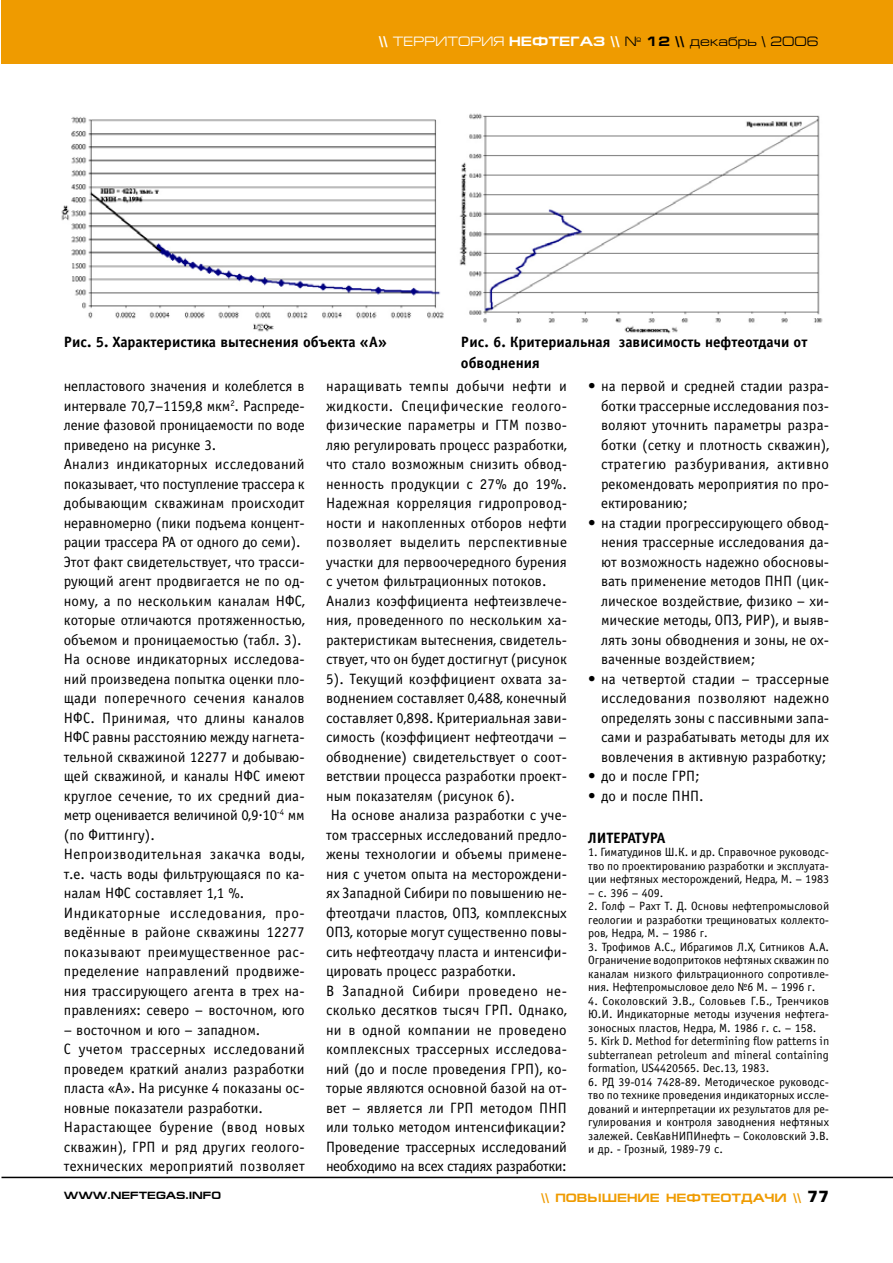
<style>
.page{position:relative;width:893px;height:1263px;background:#fff}
.page>*{position:absolute;margin:0;border:0;box-sizing:border-box;transform-origin:0 0}
.t1{font:15px/19.5px "Officina Sans C";color:#000}
.t2{font:700 15px/21px "Officina Sans C";color:#000}
.t3{font:15px "Officina Sans C";letter-spacing:.025em;color:#000}
.t4{font:15px "Officina Sans C";letter-spacing:.03em;color:#000}
.t5{font:15px "Officina Sans C";letter-spacing:.02em;color:#000}
.t6{font:15px "Officina Sans C";letter-spacing:-.03em;color:#000}
.t7{font:13.5px "Europe Ext";color:#000}
.t8{font:12px/13.5px "Officina Sans C";color:#000;text-align:justify}
.t9{font:700 12px "Europe Ext";color:#ef9b00}
.t10{font:700 10.5px "Europe Ext";color:#000}
.s1{font-weight:700;color:#fff}
.s2{color:#fff}
.s3{font-weight:700}
.s4{font-family:"Europe";font-size:15px;color:#000}
</style>
<div class="page">
<div style="left:2px;top:0;width:891px;height:64px;background:#ef9b00"></div>
<hr style="left:2px;top:1177px;width:891px;height:1px;background:#000">
<img style="left:61px;top:117px;width:383px;height:215px">
<img style="left:459px;top:113px;width:364px;height:221px">
<p class="t7" style="left:379px;top:34px;width:441px"><span class="s1">\\</span> <span class="s2">ТЕРРИТОРИЯ</span> <span class="s1">НЕФТЕГАЗ \\</span> № <span class="s3">12 \\</span> декабрь \ 2006</p>
<p class="t2" style="left:64px;top:332px;width:325px">Рис. 5. Характеристика вытеснения объекта «А»</p>
<p class="t2" style="left:461px;top:332px;width:348px">Рис. 6. Критериальная зависимость нефтеотдачи от обводнения</p>
<p class="t1" style="left:64px;top:377px;width:243px">непластового значения и колеблется в интервале 70,7–1159,8 мкм<sup>2</sup>. Распре-де&shy;ление фазовой проницаемости по воде приведено на рисунке 3.<br>Анализ индикаторных исследований показывает, что поступление трассера к добывающим скважинам происходит неравномерно (пики подъема концент&shy;рации трассера РА от одного до семи).<br>Этот факт свидетельствует, что трасси&shy;рующий агент продвигается не по од&shy;ному, а по нескольким каналам НФС, которые отличаются протяженностью, объемом и проницаемостью (табл. 3).<br>На основе индикаторных исследова&shy;ний произведена попытка оценки пло&shy;щади поперечного сечения каналов НФС. Принимая, что длины каналов НФС равны расстоянию между нагнета&shy;тельной скважиной 12277 и добываю&shy;щей скважиной, и каналы НФС имеют круглое сечение, то их средний диа&shy;метр оценивается величиной 0,9.10<sup>-4</sup> мм (по Фиттингу).<br>Непроизводительная закачка воды, т.е. часть воды фильтрующаяся по ка&shy;налам НФС составляет 1,1 %.<br>Индикаторные исследования, про&shy;ведённые в районе скважины 12277 показывают преимущественное рас&shy;пределение направлений продвиже&shy;ния трассирующего агента в трех на&shy;правлениях: северо – восточном, юго</p>
<p class="t1" style="left:64px;top:1020px;width:243px">– восточном и юго – западном.<br>С учетом трассерных исследований проведем краткий анализ разработки пласта «А». На рисунке 4 показаны ос&shy;новные показатели разработки.<br>Нарастающее бурение (ввод новых скважин), ГРП и ряд других геолого&shy;технических мероприятий позволяет</p>
<p class="t3" style="left:326px;top:378px;width:242px">наращивать темпы добычи нефти и</p>
<p class="t4" style="left:326px;top:397px;width:243px">жидкости. Специфические геолого-</p>
<p class="t1" style="left:326px;top:416px;width:242px">физические параметры и ГТМ позво-</p>
<p class="t1" style="left:326px;top:435px;width:242px">ляю регулировать процесс разработки,</p>
<p class="t1" style="left:326px;top:455px;width:242px">что стало возможным снизить обвод-</p>
<p class="t5" style="left:326px;top:475px;width:243px">ненность продукции с 27% до 19%.</p>
<p class="t1" style="left:326px;top:494px;width:242px">Надежная корреляция гидропровод-</p>
<p class="t1" style="left:326px;top:513px;width:242px">ности и накопленных отборов нефти</p>
<p class="t3" style="left:326px;top:534px;width:243px">позволяет выделить перспективные</p>
<p class="t1" style="left:326px;top:552px;width:242px">участки для первоочередного бурения</p>
<p class="t1" style="left:326px;top:572px;width:222px">с учетом фильтрационных потоков.</p>
<p class="t1" style="left:326px;top:591px;width:242px">Анализ коэффициента нефтеизвлече-</p>
<p class="t1" style="left:326px;top:611px;width:242px">ния, проведенного по нескольким ха-</p>
<p class="t1" style="left:326px;top:630px;width:242px">рактеристикам вытеснения, свидетель-</p>
<p class="t1" style="left:326px;top:650px;width:242px">ствует, что он будет достигнут (рисунок</p>
<p class="t1" style="left:326px;top:669px;width:242px">5). Текущий коэффициент охвата за-</p>
<p class="t1" style="left:326px;top:689px;width:242px">воднением составляет 0,488, конечный</p>
<p class="t1" style="left:326px;top:708px;width:242px">составляет 0,898. Критериальная зави-</p>
<p class="t1" style="left:326px;top:728px;width:242px">симость (коэффициент нефтеотдачи –</p>
<p class="t1" style="left:326px;top:747px;width:242px">обводнение) свидетельствует о соот-</p>
<p class="t1" style="left:326px;top:767px;width:242px">ветствии процесса разработки проект-</p>
<p class="t1" style="left:326px;top:786px;width:191px">ным показателям (рисунок 6).</p>
<p class="t1" style="left:331px;top:806px;width:238px">На основе анализа разработки с уче-</p>
<p class="t1" style="left:326px;top:825px;width:242px">том трассерных исследований предло-</p>
<p class="t1" style="left:326px;top:845px;width:242px">жены технологии и объемы примене-</p>
<p class="t1" style="left:326px;top:864px;width:242px">ния с учетом опыта на месторождени-</p>
<p class="t1" style="left:326px;top:884px;width:242px">ях Западной Сибири по повышению не-</p>
<p class="t1" style="left:326px;top:903px;width:242px">фтеотдачи пластов, ОПЗ, комплексных</p>
<p class="t1" style="left:326px;top:923px;width:242px">ОПЗ, которые могут существенно повы-</p>
<p class="t1" style="left:326px;top:942px;width:242px">сить нефтеотдачу пласта и интенсифи-</p>
<p class="t1" style="left:326px;top:962px;width:192px">цировать процесс разработки.</p>
<p class="t4" style="left:326px;top:982px;width:242px">В Западной Сибири проведено не-</p>
<p class="t1" style="left:326px;top:1001px;width:242px">сколько десятков тысяч ГРП. Однако,</p>
<p class="t1" style="left:326px;top:1020px;width:242px">ни в одной компании не проведено</p>
<p class="t1" style="left:326px;top:1040px;width:242px">комплексных трассерных исследова-</p>
<p class="t1" style="left:326px;top:1059px;width:242px">ний (до и после проведения ГРП), ко-</p>
<p class="t1" style="left:326px;top:1079px;width:242px">торые являются основной базой на от-</p>
<p class="t1" style="left:326px;top:1098px;width:242px">вет – является ли ГРП методом ПНП</p>
<p class="t1" style="left:326px;top:1118px;width:242px">или только методом интенсификации?</p>
<p class="t1" style="left:326px;top:1137px;width:243px">Проведение трассерных исследований</p>
<p class="t6" style="left:326px;top:1158px;width:242px">необходимо на всех стадиях разработки:</p>
<p class="t1" style="left:588px;top:377px;width:242px">· на первой и средней стадии разра-</p>
<p class="t1" style="left:601px;top:396px;width:230px">ботки трассерные исследования поз-</p>
<p class="t1" style="left:601px;top:416px;width:230px">воляют уточнить параметры разра-</p>
<p class="t1" style="left:601px;top:435px;width:230px">ботки (сетку и плотность скважин),</p>
<p class="t3" style="left:601px;top:456px;width:230px">стратегию разбуривания, активно</p>
<p class="t1" style="left:601px;top:474px;width:230px">рекомендовать мероприятия по про-</p>
<p class="t1" style="left:601px;top:494px;width:88px">ектированию;</p>
<p class="t1" style="left:588px;top:513px;width:242px">· на стадии прогрессирующего обвод-</p>
<p class="t1" style="left:601px;top:533px;width:230px">нения трассерные исследования да-</p>
<p class="t1" style="left:601px;top:552px;width:230px">ют возможность надежно обосновы-</p>
<p class="t1" style="left:601px;top:572px;width:230px">вать применение методов ПНП (цик-</p>
<p class="t1" style="left:601px;top:591px;width:230px">лическое воздействие, физико – хи-</p>
<p class="t1" style="left:601px;top:611px;width:230px">мические методы, ОПЗ, РИР), и выяв-</p>
<p class="t1" style="left:601px;top:630px;width:230px">лять зоны обводнения и зоны, не ох-</p>
<p class="t1" style="left:601px;top:650px;width:156px">ваченные воздействием;</p>
<p class="t1" style="left:588px;top:669px;width:243px">· на четвертой стадии – трассерные</p>
<p class="t5" style="left:601px;top:690px;width:230px">исследования позволяют надежно</p>
<p class="t1" style="left:601px;top:708px;width:230px">определять зоны с пассивными запа-</p>
<p class="t1" style="left:601px;top:728px;width:230px">сами и разрабатывать методы для их</p>
<p class="t1" style="left:601px;top:747px;width:227px">вовлечения в активную разработку;</p>
<p class="t1" style="left:588px;top:767px;width:113px">· до и после ГРП;</p>
<p class="t1" style="left:588px;top:786px;width:117px">· до и после ПНП.</p>
<p class="t2" style="left:588px;top:827px;width:18px">Литерат</p>
<p class="t2" style="left:642px;top:827px;width:17px">ура</p>
<p class="t8" style="left:588px;top:846px;width:242px">1. Гиматудинов Ш.К. и др. Справочное руководс&shy;тво по проектированию разработки и эксплуата&shy;ции нефтяных месторождений, Недра, М. – 1983</p>
<p class="t8" style="left:588px;top:886px;width:77px">– с. 396 – 409.</p>
<p class="t8" style="left:588px;top:900px;width:242px">2. Голф – Рахт Т. Д. Основы нефтепромысловой геологии и разработки трещиноватых коллекто&shy;ров, Недра, М. – 1986 г.</p>
<p class="t8" style="left:588px;top:940px;width:242px">3. Трофимов А.С., Ибрагимов Л.Х, Ситников А.А.<br>Ограничение водопритоков нефтяных скважин по каналам низкого фильтрационного сопротивле&shy;ния. Нефтепромысловое дело №6 М. – 1996 г.</p>
<p class="t8" style="left:588px;top:994px;width:242px">4. Соколовский Э.В., Соловьев Г.Б., Тренчиков Ю.И. Индикаторные методы изучения нефтега&shy;зоносных пластов, Недра, М. 1986 г. с. – 158.</p>
<p class="t8" style="left:588px;top:1035px;width:242px">5. Kirk D. Method for determining flow patterns in subterranean petroleum and mineral containing formation, US4420565. Dec.13, 1983.</p>
<p class="t8" style="left:588px;top:1075px;width:242px">6. РД 39-014 7428-89. Методическое руководс&shy;тво по технике проведения индикаторных иссле&shy;дований и интерпретации их результатов для ре&shy;гулирования и контроля заводнения нефтяных залежей. СевКавНИПИнефть – Соколовский Э.В. и др. - Грозный, 1989-79 с.</p>
<p class="t10" style="left:64px;top:1189px;width:159px">WWW.NEFTEGAS.INFO</p>
<p class="t9" style="left:541px;top:1191px;width:120px">\\ повышениенефте</p>
<p class="t9" style="left:721px;top:1191px;width:110px">отдачи \\ <span class="s4">77</span></p>
</div>
